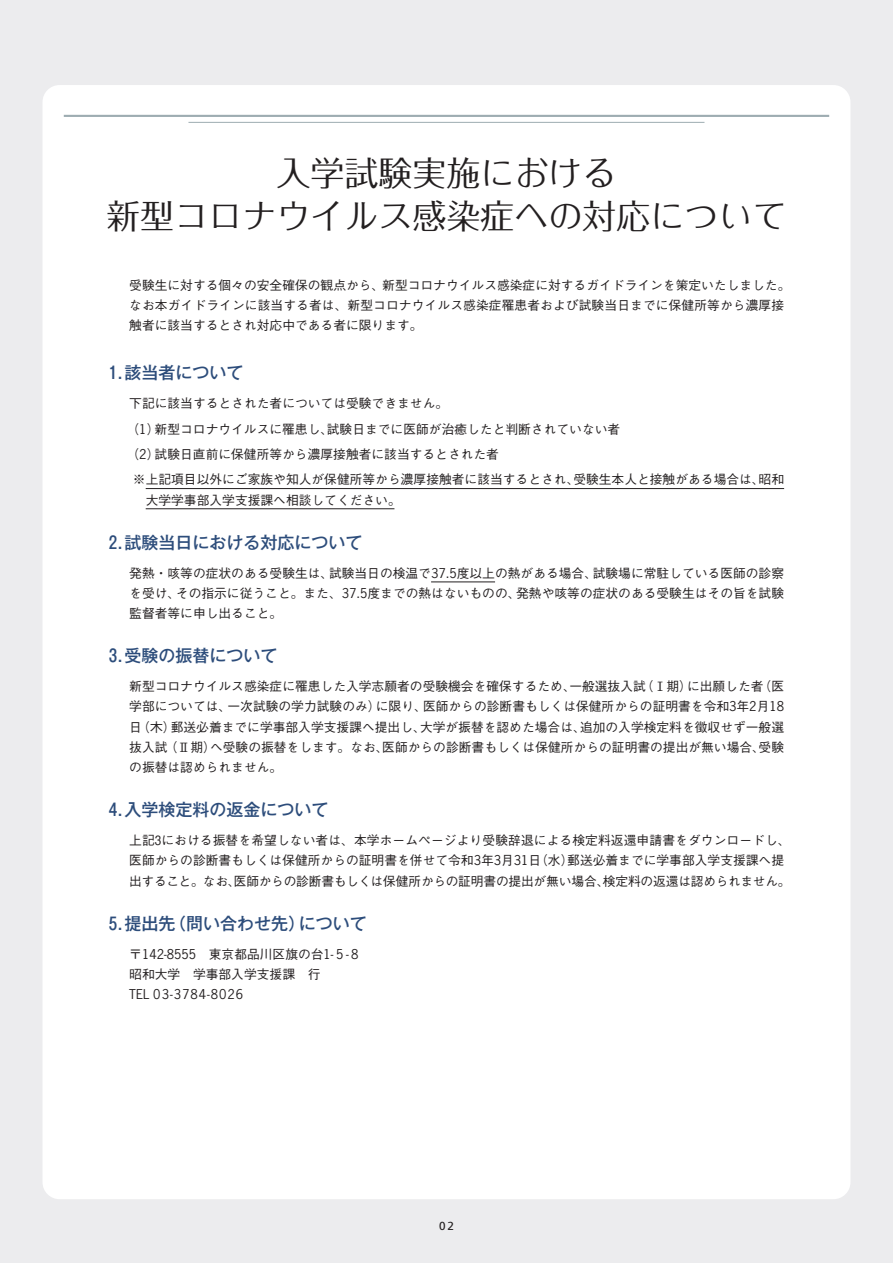
<style>
.page{position:relative;width:893px;height:1263px;background:#ececee}
.page>*{position:absolute;margin:0;border:0;box-sizing:border-box;transform-origin:0 0}
.t1{font:34.05px/42.5px "Folk Pro";color:#231f20;text-align:center}
.t2{font:500 16.95px "Gothic MB101 Pr 6 N";color:#2d4d7b}
.t3{font:500 12.75px/20.2px "Gothic BBB Pr 6 N";color:#231f20}
.t4{font:12.75px "News Gothic";letter-spacing:.04em;color:#231f20}
.t5{font:12.75px "News Gothic";letter-spacing:.08em;color:#231f20}
.t6{font:11.7px "Frutiger";color:#231f20}
.s1{font-family:"News Gothic";font-weight:400}
.s2{font-family:"Gothic BBB Pr 6 N";font-weight:500}
</style>
<div class="page">
<div style="left:43px;top:85px;width:807px;height:1114px;background:#fff;border-radius:17px"></div>
<hr style="left:64px;top:115px;width:765px;height:2px;background:#9dacb1">
<hr style="left:188px;top:122px;width:516px;height:1px;background:#9dacb1">
<hr style="left:146px;top:488px;width:638px;height:1px;background:#231f20">
<hr style="left:146px;top:508px;width:248px;height:1px;background:#231f20">
<hr style="left:431px;top:582px;width:64px;height:1px;background:#231f20">
<h1 class="t1" style="left:106px;top:147px;width:682px">入学試験実施における<br>新型コロナウイルス感染症への対応について</h1>
<p class="t3" style="left:129px;top:274px;width:663px">受験生に対する個々の安全確保の観点から、新型コロナウイルス感染症に対するガイドラインを策定いたしました。なお本ガイドラインに該当する者は、新型コロナウイルス感染症罹患者および試験当日までに保健所等から濃厚接触者に該当するとされ対応中である者に限ります。</p>
<h2 class="t2" style="left:109px;top:359px;width:136px">1.該当者について</h2>
<p class="t3" style="left:129px;top:393px;width:320px">下記に該当するとされた者については受験できません。</p>
<p class="t3" style="left:127px;top:418px;width:495px">（<span class="s1">1</span>）新型コロナウイルスに罹患し、試験日までに医師が治癒したと判断されていない者</p>
<p class="t3" style="left:127px;top:443px;width:374px">（<span class="s1">2</span>）試験日直前に保健所等から濃厚接触者に該当するとされた者</p>
<p class="t3" style="left:133px;top:469px;width:653px">※上記項目以外にご家族や知人が保健所等から濃厚接触者に該当するとされ、受験生本人と接触がある場合は、昭和</p>
<p class="t3" style="left:146px;top:489px;width:257px">大学学事部入学支援課へ相談してください。</p>
<h2 class="t2" style="left:109px;top:528px;width:255px">2.試験当日における対応について</h2>
<p class="t3" style="left:129px;top:562px;width:656px;text-align:justify">発熱・咳等の症状のある受験生は、試験当日の検温で<span class="s1">37.5</span>度以上の熱がある場合、試験場に常駐している医師の診察を受け、その指示に従うこと。また、<span class="s1">37.5</span>度までの熱はないものの、発熱や咳等の症状のある受験生はその旨を試験監督者等に申し出ること。</p>
<h2 class="t2" style="left:109px;top:642px;width:170px">3.受験の振替について</h2>
<p class="t3" style="left:129px;top:675px;width:656px;text-align:justify">新型コロナウイルス感染症に罹患した入学志願者の受験機会を確保するため、一般選抜入試（Ⅰ期）に出願した者（医学部については、一次試験の学力試験のみ）に限り、医師からの診断書もしくは保健所からの証明書を令和<span class="s1">3</span>年<span class="s1">2</span>月<span class="s1">18</span>日（木）郵送必着までに学事部入学支援課へ提出し、大学が振替を認めた場合は、追加の入学検定料を徴収せず一般選抜入試（Ⅱ期）へ受験の振替をします。なお、医師からの診断書もしくは保健所からの証明書の提出が無い場合、受験の振替は認められません。</p>
<h2 class="t2" style="left:109px;top:796px;width:221px">4.入学検定料の返金について</h2>
<p class="t3" style="left:129px;top:829px;width:663px">上記3における振替を希望しない者は、本学ホームページより受験辞退による検定料返還申請書をダウンロードし、医師からの診断書もしくは保健所からの証明書を併せて令和<span class="s1">3</span>年<span class="s1">3</span>月<span class="s1">31</span>日（水）郵送必着までに学事部入学支援課へ提出すること。なお、医師からの診断書もしくは保健所からの証明書の提出が無い場合、検定料の返還は認められません。</p>
<h2 class="t2" style="left:109px;top:909px;width:259px">5.提出先（問い合わせ先）について</h2>
<p class="t4" style="left:129px;top:946px;width:231px"><span class="s2">〒</span>142-8555<span class="s2">　東京都品川区旗の台</span>1- 5 - 8</p>
<p class="t3" style="left:129px;top:963px;width:193px">昭和大学　学事部入学支援課　行</p>
<p class="t5" style="left:129px;top:986px;width:115px">TEL 03-3784-8026</p>
<p class="t6" style="left:439px;top:1219px;width:16px">02</p>
</div>
